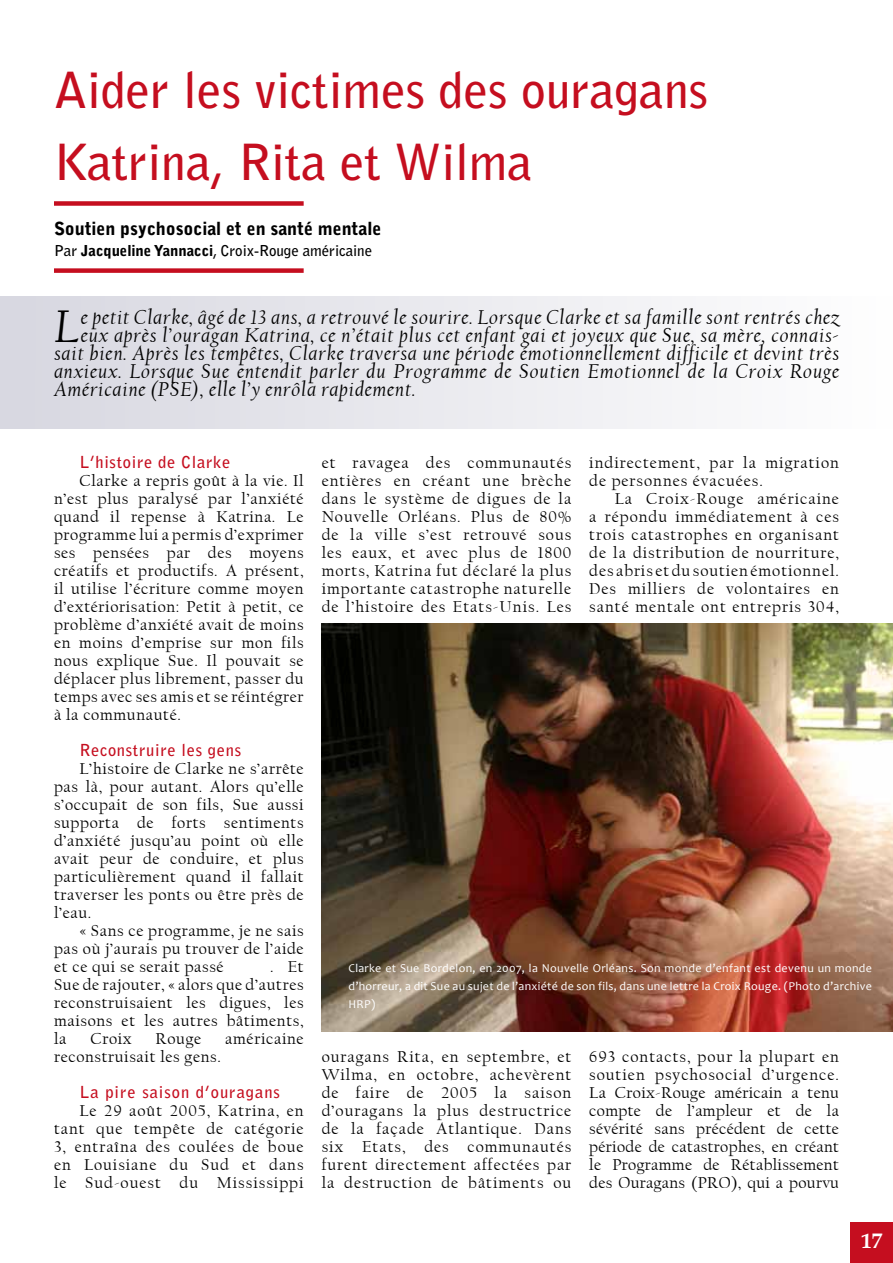
<style>
.page{position:relative;width:893px;height:1263px;background:#fff}
.page>*{position:absolute;margin:0;border:0;box-sizing:border-box;transform-origin:0 0}
.t1{font:700 49.5px/72px "Bell Gothic Std";color:#c50e1f}
.t2{font:italic 48px "Californian FB";color:#000}
.t3{font:italic 21px "Californian FB";letter-spacing:.04em;color:#000}
.t4{font:700 21px "Book Antiqua";color:#fff}
.t5{font:900 18px "Bell Gothic Std";letter-spacing:-.005em;color:#000}
.t6{font:16.5px/18px "Californian FB";letter-spacing:.04em;color:#000;text-align:justify}
.t7{font:16.5px/18px "Californian FB";letter-spacing:.06em;color:#000}
.t8{font:700 16.5px "Bell Gothic Std";letter-spacing:.04em;color:#c50e1f}
.t9{font:700 16.5px "Bell Gothic Std";letter-spacing:.06em;color:#c50e1f}
.t10{font:700 15px "Bell Gothic Std";letter-spacing:-.005em;color:#000}
.t11{font:12px/18px "Candara";letter-spacing:.025em;color:#fff;text-align:justify}
.s1{font-weight:900}
</style>
<div class="page">
<div style="left:0;top:296px;width:893px;height:133px;background:linear-gradient(to right,#d7d7e0,#fefefe)"></div>
<div style="left:54px;top:201px;width:250px;height:5px;background:#c50e1f"></div>
<div style="left:54px;top:268px;width:250px;height:5px;background:#c50e1f"></div>
<div style="left:851px;top:1222px;width:42px;height:41px;background:#c50e1f"></div>
<img style="left:322px;top:624px;width:571px;height:407px">
<h1 class="t1" style="left:54px;top:54px;width:655px">Aider les victimes des ouragans<br>Katrina, Rita et Wilma</h1>
<p class="t5" style="left:54px;top:218px;width:329px">Soutien psychosocial et en santé mentale</p>
<p class="t10" style="left:54px;top:241px;width:320px">Par <span class="s1">Jacqueline Yannacci</span>, Croix-Rouge américaine</p>
<h2 class="t2" style="left:54px;top:300px;width:26px">L</h2>
<p class="t3" style="left:81px;top:305px;width:760px">e petit Clarke, âgé de 13 ans, a retrouvé le sourire. Lorsque Clarke et sa famille sont rentrés chez</p>
<p class="t3" style="left:81px;top:323px;width:760px">eux après l’ouragan Katrina, ce n’était plus cet enfant gai et joyeux que Sue, sa mère, connais-</p>
<p class="t3" style="left:54px;top:341px;width:787px">sait bien. Après les tempêtes, Clarke traversa une période émotionnellement difficile et devint très</p>
<p class="t3" style="left:54px;top:359px;width:787px">anxieux. Lorsque Sue entendit parler du Programme de Soutien Emotionnel de la Croix Rouge</p>
<p class="t3" style="left:54px;top:377px;width:363px">Américaine (PSE), elle l’y enrôla rapidement.</p>
<p class="t8" style="left:80px;top:452px;width:152px">L’histoire de Clarke</p>
<p class="t6" style="left:54px;top:472px;width:251px;text-indent:25px">Clarke a repris goût à la vie. Il n’est plus paralysé par l’anxiété quand il repense à Katrina. Le programme lui a permis d’exprimer ses pensées par des moyens créatifs et productifs. A présent, il utilise l’écriture comme moyen d’extériorisation: Petit à petit, ce problème d’anxiété avait de moins en moins d’emprise sur mon fils nous explique Sue. Il pouvait se déplacer plus librement, passer du temps avec ses amis et se réintégrer à la communauté.</p>
<p class="t8" style="left:80px;top:740px;width:163px">Reconstruire les gens</p>
<p class="t6" style="left:54px;top:760px;width:251px;text-indent:25px">L’histoire de Clarke ne s’arrête pas là, pour autant. Alors qu’elle s’occupait de son fils, Sue aussi supporta de forts sentiments d’anxiété jusqu’au point où elle avait peur de conduire, et plus particulièrement quand il fallait traverser les ponts ou être près de l’eau.</p>
<p class="t6" style="left:54px;top:922px;width:251px;text-indent:25px">« Sans ce programme, je ne sais pas où j’aurais pu trouver de l’aide et ce qui se serait passé</p>
<p class="t6" style="left:54px;top:958px;width:251px;text-indent:216px">. Et Sue de rajouter, « alors que d’autres reconstruisaient les digues, les maisons et les autres bâtiments, la</p>
<p class="t6" style="left:90px;top:1030px;width:43px">Croix</p>
<p class="t6" style="left:156px;top:1030px;width:47px">Rouge</p>
<p class="t6" style="left:225px;top:1030px;width:80px">américaine</p>
<p class="t6" style="left:54px;top:1048px;width:168px">reconstruisait les gens.</p>
<p class="t9" style="left:80px;top:1082px;width:202px">La pire saison d’ouragans</p>
<p class="t6" style="left:54px;top:1102px;width:251px;text-indent:25px">Le 29 août 2005, Katrina, en tant que tempête de catégorie 3, entraîna des coulées de boue en Louisiane du Sud et dans le Sud-ouest du Mississippi</p>
<p class="t6" style="left:322px;top:454px;width:251px">et ravagea des communautés entières en créant une brèche dans le système de digues de la Nouvelle Orléans. Plus de 80% de la ville s’est retrouvé sous les eaux, et avec plus de 1800 morts, Katrina fut déclaré la plus importante catastrophe naturelle de l’histoire des Etats-Unis. Les</p>
<p class="t7" style="left:589px;top:454px;width:251px">indirectement, par la migration de personnes évacuées.</p>
<p class="t6" style="left:589px;top:490px;width:251px;text-indent:25px">La Croix-Rouge américaine a répondu immédiatement à ces trois catastrophes en organisant de la distribution de nourriture, des abris et du soutien émotionnel.<br>Des milliers de volontaires en santé mentale ont entrepris 304,</p>
<p class="t11" style="left:348px;top:959px;width:525px">Clarke et Sue Bordelon, en 2007, la Nouvelle Orléans. Son monde d’enfant est devenu un monde d’horreur, a dit Sue au sujet de l’anxiété de son fils, dans une lettre la Croix Rouge. (Photo d’archive HRP)</p>
<p class="t6" style="left:322px;top:1048px;width:251px">ouragans Rita, en septembre, et Wilma, en octobre, achevèrent de faire de 2005 la saison d’ouragans la plus destructrice de la façade Atlantique. Dans six Etats, des communautés furent directement affectées par la destruction de bâtiments ou</p>
<p class="t6" style="left:589px;top:1048px;width:251px">693 contacts, pour la plupart en soutien psychosocial d’urgence.<br>La Croix-Rouge américain a tenu compte de l’ampleur et de la sévérité sans précédent de cette période de catastrophes, en créant le Programme de Rétablissement des Ouragans (PRO), qui a pourvu</p>
<p class="t4" style="left:861px;top:1226px;width:22px">17</p>
</div>
